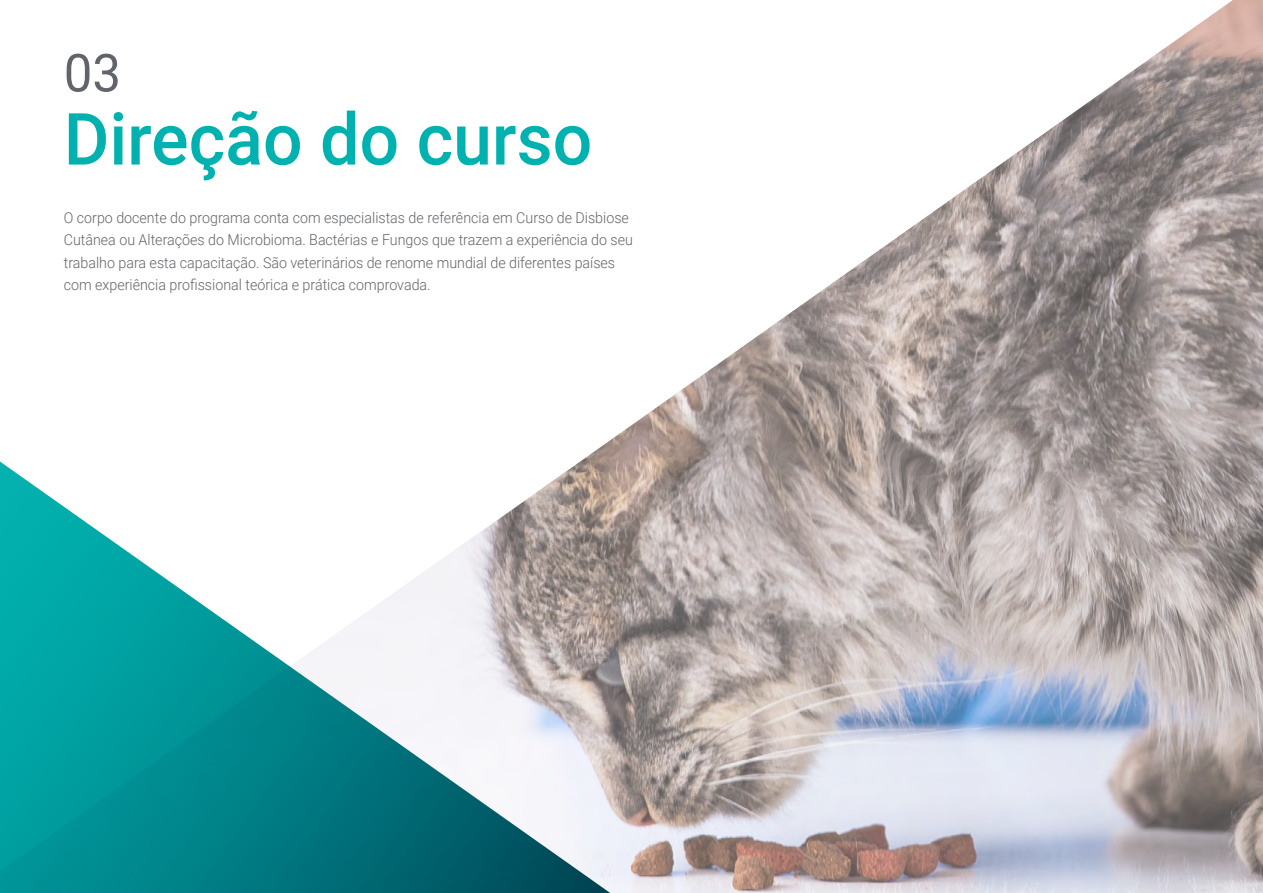
<style>
.page{position:relative;width:1263px;height:893px;background:#fff}
.page>*{position:absolute;margin:0;border:0;box-sizing:border-box;transform-origin:0 0}
.t1{font:500 72px "Roboto";color:#00b2af}
.t2{font:52.5px "Roboto";color:#61646a}
.t3{font:300 15px/22.5px "Roboto";color:#61646a;scale:.95 1}
</style>
<div class="page">
<img style="left:602px;top:0;width:661px;height:893px">
<svg style="left:0;top:446px;width:640px;height:447px"></svg>
<h2 class="t2" style="left:64px;top:36px;width:59px">03</h2>
<h1 class="t1" style="left:64px;top:89px;width:530px">Direção do curso</h1>
<p class="t3" style="left:64px;top:205px;width:601px">O corpo docente do programa conta com especialistas de referência em Curso de Disbiose Cutânea ou Alterações do Microbioma. Bactérias e Fungos que trazem a experiência do seu trabalho para esta capacitação. São veterinários de renome mundial de diferentes países com experiência profissional teórica e prática comprovada.</p>
</div>
